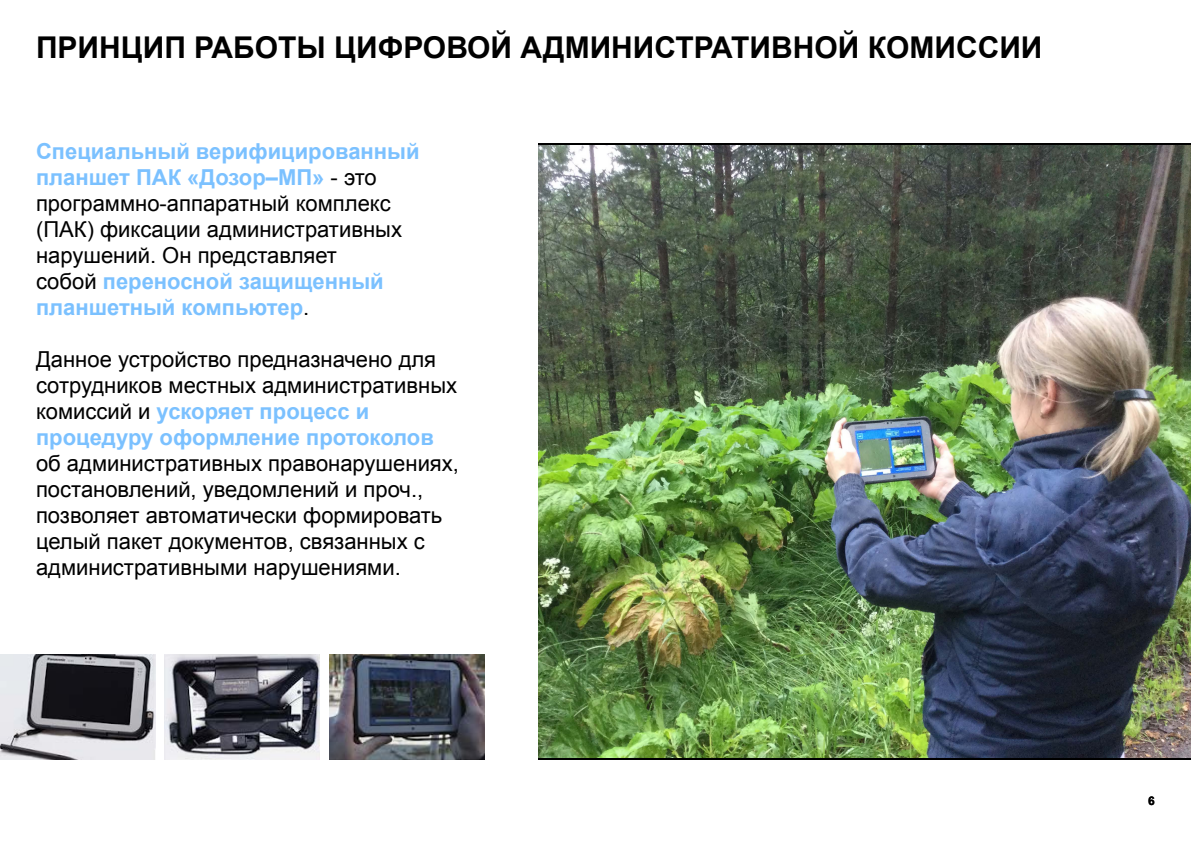
<style>
.page{position:relative;width:1191px;height:842px;background:#fff}
.page>*{position:absolute;margin:0;border:0;box-sizing:border-box;transform-origin:0 0}
.t1{font:700 30px "Arial";color:#000}
.t2{font:22px/26px "Arial";color:#000}
.t3{font:700 12px "Arial";color:#000}
.s1{font-weight:700;color:#7bc1ff}
</style>
<div class="page">
<img style="left:1px;top:654px;width:154px;height:106px">
<img style="left:164px;top:654px;width:156px;height:106px">
<img style="left:329px;top:654px;width:155px;height:106px">
<img style="left:539px;top:145px;width:652px;height:612px">
<h1 class="t1" style="left:36px;top:28px;width:1008px">ПРИНЦИП РАБОТЫ ЦИФРОВОЙ АДМИНИСТРАТИВНОЙ КОМИССИИ</h1>
<p class="t2" style="left:36px;top:139px;width:385px"><span class="s1">Специальный верифицированный планшет ПАК «Дозор–МП»</span> - это программно-аппаратный комплекс (ПАК) фиксации административных нарушений. Он представляет<br>собой <span class="s1">переносной защищенный планшетный компьютер</span>.</p>
<p class="t2" style="left:36px;top:347px;width:423px">Данное устройство предназначено для сотрудников местных административных комиссий и <span class="s1">ускоряет процесс и процедуру оформление протоколов</span></p>
<p class="t2" style="left:36px;top:451px;width:424px">об административных правонарушениях, постановлений, уведомлений и проч., позволяет автоматически формировать целый пакет документов, связанных с административными нарушениями.</p>
<p class="t3" style="left:1148px;top:792px;width:8px">6</p>
</div>
